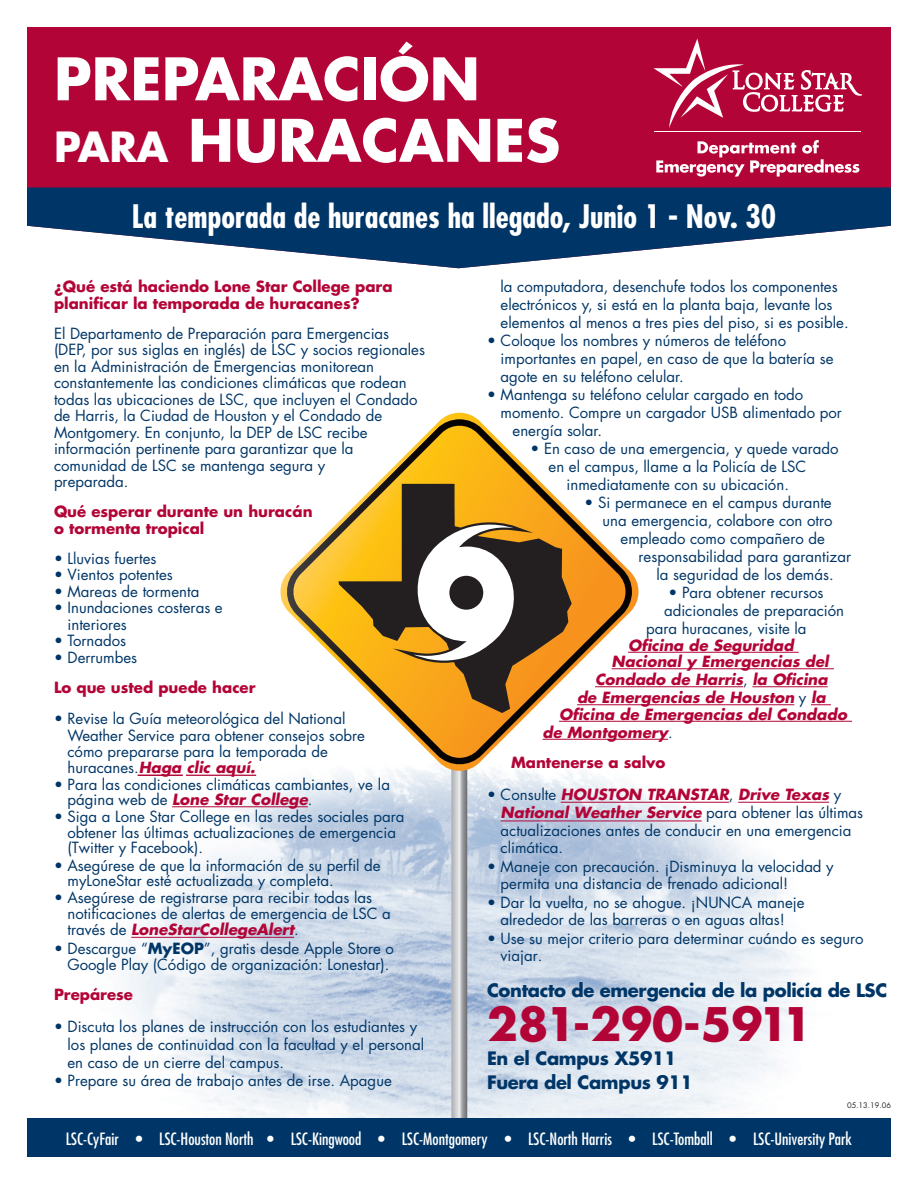
<style>
.page{position:relative;width:918px;height:1188px;background:#fff}
.page>*{position:absolute;margin:0;border:0;box-sizing:border-box;transform-origin:0 0}
.t1{font:700 57px/61.5px "Futura Std";color:#fff}
.t2{font:700 45px "Futura Std";color:#b30437}
.t3{font:700 condensed 31.5px "Futura Std";color:#fff}
.t4{font:700 18px/24px "Futura Std";letter-spacing:-.02em;color:#003667}
.t5{font:condensed 16.5px "Futura Std";color:#fff}
.t6{font:15px/16.5px "Futura Std";color:#003667}
.t7{font:700 15px/16.5px "Futura Std";color:#b30437}
.t8{font:italic 700 15px/18px "Futura Std";color:#b30437}
.t9{font:7.5px "Futura Std";color:#231f20}
.s1{font-size:40.5px}
.s2{font-weight:700;font-style:italic;color:#b30437}
.s3{font-weight:700}
.s4{font-weight:400;font-style:normal;color:#003667}
</style>
<div class="page">
<img style="left:124px;top:738px;width:706px;height:380px">
<hr style="left:131px;top:937px;width:163px;height:1px;background:#b30437">
<hr style="left:172px;top:806px;width:136px;height:1px;background:#b30437">
<hr style="left:186px;top:775px;width:70px;height:1px;background:#b30437">
<hr style="left:138px;top:775px;width:45px;height:1px;background:#b30437">
<div style="left:27px;top:27px;width:864px;height:161px;background:#b30437"></div>
<svg style="left:27px;top:188px;width:864px;height:80px;fill:#003667"></svg>
<hr style="left:655px;top:131px;width:206px;height:1px;background:#fff">
<svg style="left:656px;top:140px;width:203px;height:37px"></svg>
<svg style="left:653px;top:38px;width:209px;height:90px;background:#be2954"></svg>
<hr style="left:628px;top:652px;width:171px;height:1px;background:#b30437">
<hr style="left:612px;top:668px;width:222px;height:1px;background:#b30437">
<hr style="left:595px;top:686px;width:148px;height:1px;background:#b30437">
<hr style="left:752px;top:686px;width:76px;height:1px;background:#b30437">
<hr style="left:577px;top:704px;width:217px;height:1px;background:#b30437">
<svg style="left:811px;top:704px;width:20px;height:1px"></svg>
<hr style="left:559px;top:721px;width:293px;height:1px;background:#b30437">
<hr style="left:543px;top:739px;width:125px;height:1px;background:#b30437">
<hr style="left:501px;top:821px;width:201px;height:1px;background:#b30437">
<hr style="left:738px;top:802px;width:91px;height:1px;background:#b30437">
<hr style="left:561px;top:802px;width:168px;height:1px;background:#b30437">
<svg style="left:451px;top:774px;width:16px;height:344px;background:#b5b6b9"></svg>
<svg style="left:278px;top:413px;width:363px;height:361px"></svg>
<svg style="left:284px;top:419px;width:348px;height:348px"></svg>
<svg style="left:338px;top:484px;width:234px;height:229px;background:#b68832"></svg>
<svg style="left:393px;top:522px;width:140px;height:141px"></svg>
<div style="left:27px;top:1118px;width:864px;height:39px;background:#003667"></div>
<h1 class="t1" style="left:54px;top:47px;width:508px">PREPARACIÓN<br><span class="s1">PARA</span> HURACANES</h1>
<h3 class="t3" style="left:132px;top:197px;width:646px">La temporada de huracanes ha llegado, Junio 1 - Nov. 30</h3>
<p class="t7" style="left:54px;top:278px;width:340px">¿Qué está haciendo Lone Star College para planificar la temporada de huracanes?</p>
<p class="t6" style="left:54px;top:325px;width:373px">El Departamento de Preparación para Emergencias (DEP, por sus siglas en inglés) de LSC y socios regionales en la Administración de Emergencias monitorean constantemente las condiciones climáticas que rodean todas las ubicaciones de LSC, que incluyen el Condado de Harris, la Ciudad de Houston y el Condado de Montgomery. En conjunto, la DEP de LSC recibe información pertinente para garantizar que la comunidad de LSC se mantenga segura y<br>preparada.</p>
<p class="t7" style="left:54px;top:503px;width:260px">Qué esperar durante un huracán o tormenta tropical</p>
<p class="t6" style="left:54px;top:550px;width:104px">• Lluvias fuertes</p>
<p class="t6" style="left:54px;top:567px;width:120px">• Vientos potentes</p>
<p class="t6" style="left:54px;top:583px;width:147px">• Mareas de tormenta</p>
<p class="t6" style="left:68px;top:600px;width:157px;text-indent:-14px">• Inundaciones costeras e interiores</p>
<p class="t6" style="left:54px;top:633px;width:74px">• Tornados</p>
<p class="t6" style="left:54px;top:649px;width:85px">• Derrumbes</p>
<p class="t7" style="left:54px;top:679px;width:203px">Lo que usted puede hacer</p>
<p class="t6" style="left:67px;top:711px;width:299px;text-indent:-13px">• Revise la Guía meteorológica del National Weather Service para obtener consejos sobre cómo prepararse para la temporada de huracanes.<span class="s2">Haga clic aquí.</span></p>
<p class="t6" style="left:67px;top:777px;width:324px;line-height:15px;text-indent:-13px">• Para las condiciones climáticas cambiantes, ve la página web de <span class="s2">Lone Star College</span>.</p>
<p class="t6" style="left:67px;top:809px;width:338px;line-height:15.8px;text-indent:-13px">• Siga a Lone Star College en las redes sociales para obtener las últimas actualizaciones de emergencia (Twitter y Facebook).</p>
<p class="t6" style="left:67px;top:858px;width:315px;line-height:15px;text-indent:-13px">• Asegúrese de que la información de su perfil de myLoneStar esté actualizada y completa.</p>
<p class="t6" style="left:67px;top:889px;width:325px;text-indent:-13px">• Asegúrese de registrarse para recibir todas las notificaciones de alertas de emergencia de LSC a través de <span class="s2">LoneStarCollegeAlert</span>.</p>
<p class="t6" style="left:54px;top:940px;width:341px;text-align:right">• Descargue “<span class="s3">MyEOP</span>”, gratis desde Apple Store o<br>Google Play (Código de organización: Lonestar).</p>
<p class="t7" style="left:54px;top:986px;width:81px">Prepárese</p>
<p class="t6" style="left:68px;top:1017px;width:358px;line-height:18px;text-indent:-14px">• Discuta los planes de instrucción con los estudiantes y los planes de continuidad con la facultad y el personal en caso de un cierre del campus.</p>
<p class="t6" style="left:54px;top:1072px;width:339px">• Prepare su área de trabajo antes de irse. Apague</p>
<p class="t6" style="left:501px;top:278px;width:350px;line-height:18px">la computadora, desenchufe todos los componentes electrónicos y, si está en la planta baja, levante los elementos al menos a tres pies del piso, si es posible.</p>
<p class="t6" style="left:501px;top:332px;width:335px;line-height:18px;text-indent:-14px">• Coloque los nombres y números de teléfono importantes en papel, en caso de que la batería se agote en su teléfono celular.</p>
<p class="t6" style="left:487px;top:387px;width:318px">• Mantenga su teléfono celular cargado en todo</p>
<p class="t6" style="left:501px;top:405px;width:343px">momento. Compre un cargador USB alimentado por</p>
<p class="t6" style="left:513px;top:423px;width:91px">energía solar.</p>
<p class="t6" style="left:531px;top:441px;width:309px">• En caso de una emergencia, y quede varado</p>
<p class="t6" style="left:549px;top:459px;width:259px">en el campus, llame a la Policía de LSC</p>
<p class="t6" style="left:567px;top:477px;width:224px">inmediatamente con su ubicación.</p>
<p class="t6" style="left:585px;top:495px;width:249px">• Si permanece en el campus durante</p>
<p class="t6" style="left:603px;top:513px;width:232px">una emergencia, colabore con otro</p>
<p class="t6" style="left:621px;top:531px;width:206px">empleado como compañero de</p>
<p class="t6" style="left:639px;top:549px;width:214px">responsabilidad para garantizar</p>
<p class="t6" style="left:657px;top:567px;width:179px">la seguridad de los demás.</p>
<p class="t6" style="left:669px;top:585px;width:156px">• Para obtener recursos</p>
<p class="t6" style="left:664px;top:603px;width:182px">adicionales de preparación</p>
<p class="t6" style="left:646px;top:621px;width:162px">para huracanes, visite la</p>
<p class="t8" style="left:612px;top:637px;width:219px;line-height:16.5px;text-indent:16px">Oficina de Seguridad<br>Nacional y Emergencias del</p>
<p class="t8" style="left:577px;top:671px;width:252px;text-align:right">Condado de Harris<span class="s4">,</span> la Oficina de Emergencias de Houston <span class="s4">y</span> la</p>
<p class="t8" style="left:543px;top:705px;width:306px;text-indent:16px">Oficina de Emergencias del Condado de Montgomery<span class="s4">.</span></p>
<p class="t7" style="left:511px;top:754px;width:156px">Mantenerse a salvo</p>
<p class="t6" style="left:501px;top:786px;width:364px;line-height:17.7px;text-indent:-13px">• Consulte <span class="s2">HOUSTON TRANSTAR</span>, <span class="s2">Drive Texas</span> y <span class="s2">National Weather Service</span> para obtener las últimas actualizaciones antes de conducir en una emergencia climática.</p>
<p class="t6" style="left:501px;top:858px;width:335px;line-height:17.2px;text-indent:-13px">• Maneje con precaución. ¡Disminuya la velocidad y permita una distancia de frenado adicional!</p>
<p class="t6" style="left:487px;top:894px;width:319px;line-height:17.2px;text-align:center">• Dar la vuelta, no se ahogue. ¡NUNCA maneje alrededor de las barreras o en aguas altas!</p>
<p class="t6" style="left:501px;top:930px;width:364px;line-height:17.2px;text-indent:-13px">• Use su mejor criterio para determinar cuándo es seguro viajar.</p>
<p class="t4" style="left:487px;top:978px;width:402px">Contacto de emergencia de la policía de LSC</p>
<h2 class="t2" style="left:487px;top:994px;width:327px">281-290-5911</h2>
<p class="t4" style="left:487px;top:1046px;width:207px">En el Campus X5911<br>Fuera del Campus 911</p>
<p class="t9" style="left:847px;top:1100px;width:45px">05.13.19.06</p>
<p class="t5" style="left:66px;top:1129px;width:788px">LSC-CyFair • LSC-Houston North • LSC-Kingwood • LSC-Montgomery • LSC-North Harris • LSC-Tomball • LSC-University Park</p>
</div>
